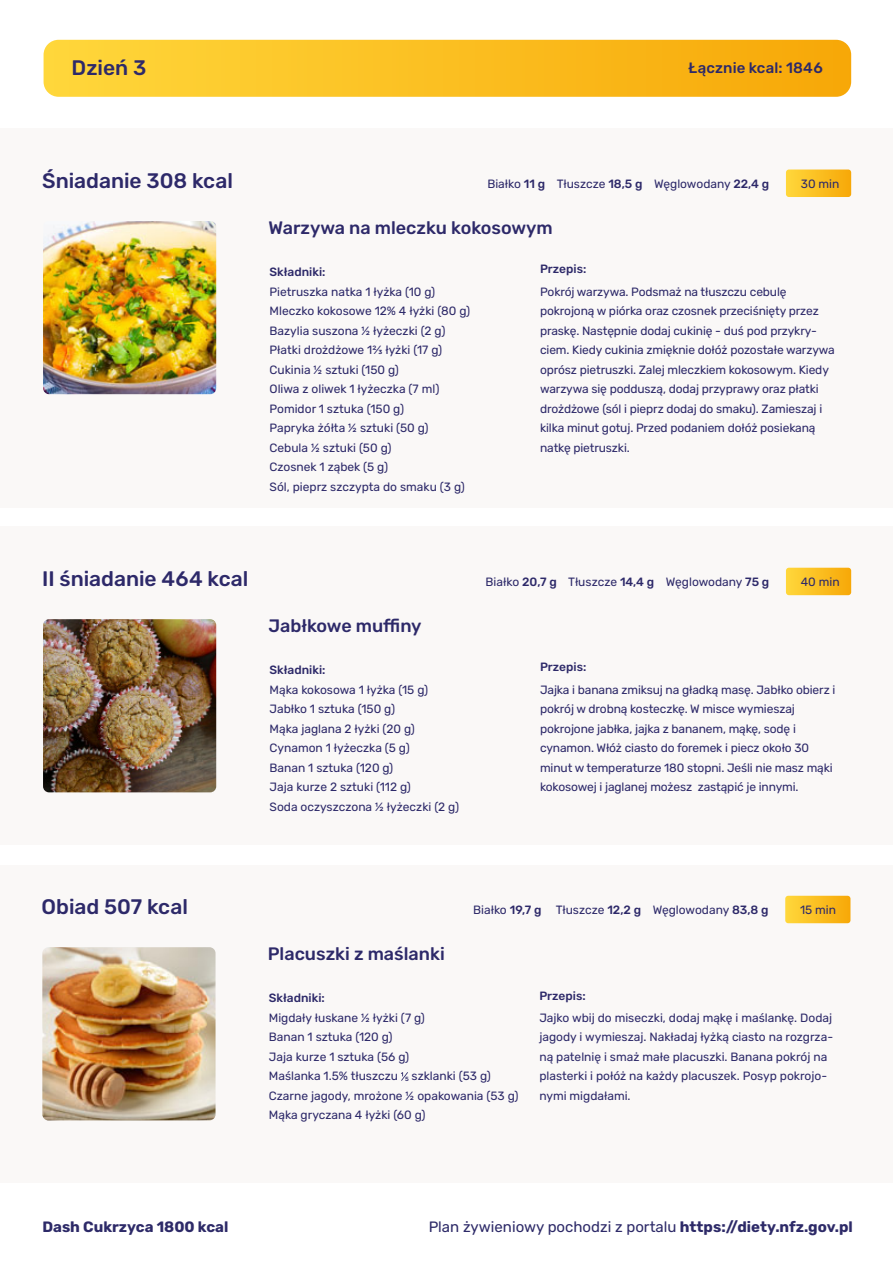
<style>
.page{position:relative;width:893px;height:1263px;background:#fff}
.page>*{position:absolute;margin:0;border:0;box-sizing:border-box;transform-origin:0 0}
.t1{font:500 21px "Rubik";color:#2d2969}
.t2{font:500 18px "Rubik";color:#2d2969}
.t3{font:15px "Rubik";color:#2d2a68}
.t4{font:700 15px "Rubik";color:#2d2a68}
.t5{font:500 15px "Rubik";letter-spacing:.005em;color:#2d2969}
.t6{font:12px/19.5px "Rubik";letter-spacing:-.01em;color:#2d2969}
.t7{font:500 12px "Rubik";color:#2d2969}
.t8{font:500 6px "Rubik";color:#2d2969}
.s1{font-weight:500}
.s2{font-weight:700}
</style>
<div class="page">
<div style="left:0;top:128px;width:893px;height:380px;background:#faf8f7"></div>
<img style="left:43px;top:221px;width:173px;height:173px">
<svg style="left:786px;top:170px;width:65px;height:27px"></svg>
<div style="left:0;top:526px;width:893px;height:318px;background:#faf8f7"></div>
<img style="left:43px;top:619px;width:173px;height:173px">
<svg style="left:786px;top:568px;width:65px;height:27px"></svg>
<svg style="left:44px;top:40px;width:807px;height:57px"></svg>
<div style="left:0;top:865px;width:892px;height:317px;background:#faf8f7"></div>
<img style="left:42px;top:947px;width:174px;height:173px">
<svg style="left:785px;top:896px;width:65px;height:27px"></svg>
<svg style="left:401px;top:1072px;width:7px;height:9px"></svg>
<h1 class="t1" style="left:72px;top:56px;width:76px">Dzień 3</h1>
<p class="t5" style="left:688px;top:59px;width:136px">Łącznie kcal: 1846</p>
<h1 class="t1" style="left:42px;top:169px;width:192px">Śniadanie 308 kcal</h1>
<p class="t6" style="left:487px;top:174px;width:283px">Białko <span class="s1">11 g</span> Tłuszcze <span class="s1">18,5 g</span> Węglowodany <span class="s1">22,4 g</span></p>
<p class="t6" style="left:801px;top:174px;width:40px">30 min</p>
<h2 class="t2" style="left:268px;top:217px;width:286px">Warzywa na mleczku kokosowym</h2>
<p class="t7" style="left:270px;top:265px;width:57px">Składniki:</p>
<p class="t6" style="left:270px;top:282px;width:202px">Pietruszka natka 1 łyżka (10 g)<br>Mleczko kokosowe 12% 4 łyżki (80 g)<br>Bazylia suszona ½ łyżeczki (2 g)<br>Płatki drożdżowe 1⅔ łyżki (17 g)<br>Cukinia ½ sztuki (150 g)<br>Oliwa z oliwek 1 łyżeczka (7 ml)<br>Pomidor 1 sztuka (150 g)<br>Papryka żółta ½ sztuki (50 g)<br>Cebula ½ sztuki (50 g)<br>Czosnek 1 ząbek (5 g)<br>Sól, pieprz szczypta do smaku (3 g)</p>
<p class="t7" style="left:540px;top:262px;width:48px">Przepis:</p>
<p class="t6" style="left:540px;top:282px;width:296px">Pokrój warzywa. Podsmaż na tłuszczu cebulę pokrojoną w piórka oraz czosnek przeciśnięty przez praskę. Następnie dodaj cukinię - duś pod przykry&shy;ciem. Kiedy cukinia zmięknie dołóż pozostałe warzywa oprósz pietruszki. Zalej mleczkiem kokosowym. Kiedy warzywa się podduszą, dodaj przyprawy oraz płatki drożdżowe (sól i pieprz dodaj do smaku). Zamieszaj i kilka minut gotuj. Przed podaniem dołóż posiekaną natkę pietruszki.</p>
<h1 class="t1" style="left:42px;top:567px;width:208px">II śniadanie 464 kcal</h1>
<h2 class="t2" style="left:268px;top:615px;width:155px">Jabłkowe muffiny</h2>
<p class="t7" style="left:270px;top:663px;width:57px">Składniki:</p>
<p class="t6" style="left:270px;top:680px;width:191px">Mąka kokosowa 1 łyżka (15 g)<br>Jabłko 1 sztuka (150 g)<br>Mąka jaglana 2 łyżki (20 g)<br>Cynamon 1 łyżeczka (5 g)<br>Banan 1 sztuka (120 g)<br>Jaja kurze 2 sztuki (112 g)<br>Soda oczyszczona ½ łyżeczki (2 g)</p>
<p class="t6" style="left:486px;top:572px;width:285px">Białko <span class="s1">20,7 g</span> Tłuszcze <span class="s1">14,4 g</span> Węglowodany <span class="s1">75 g</span></p>
<p class="t6" style="left:801px;top:572px;width:40px">40 min</p>
<p class="t7" style="left:540px;top:660px;width:48px">Przepis:</p>
<p class="t6" style="left:540px;top:680px;width:297px">Jajka i banana zmiksuj na gładką masę. Jabłko obierz i pokrój w drobną kosteczkę. W misce wymieszaj pokrojone jabłka, jajka z bananem, mąkę, sodę i cynamon. Włóż ciasto do foremek i piecz około 30 minut w temperaturze 180 stopni. Jeśli nie masz mąki kokosowej i jaglanej możesz zastąpić je innymi.</p>
<h1 class="t1" style="left:42px;top:895px;width:148px">Obiad 507 kcal</h1>
<h2 class="t2" style="left:268px;top:943px;width:178px">Placuszki z maślanki</h2>
<p class="t6" style="left:473px;top:900px;width:297px">Białko <span class="s1">19,7 g</span> Tłuszcze <span class="s1">12,2 g</span> Węglowodany <span class="s1">83,8 g</span></p>
<p class="t6" style="left:800px;top:900px;width:38px">15 min</p>
<p class="t7" style="left:269px;top:991px;width:57px">Składniki:</p>
<p class="t6" style="left:269px;top:1008px;width:251px">Migdały łuskane ½ łyżki (7 g)<br>Banan 1 sztuka (120 g)<br>Jaja kurze 1 sztuka (56 g)<br>Maślanka 1.5% tłuszczu szklanki (53 g)<br>Czarne jagody, mrożone ½ opakowania (53 g)<br>Mąka gryczana 4 łyżki (60 g)</p>
<p class="t8" style="left:405px;top:1075px;width:5px">5</p>
<p class="t7" style="left:539px;top:988px;width:48px">Przepis:</p>
<p class="t6" style="left:539px;top:1008px;width:295px">Jajko wbij do miseczki, dodaj mąkę i maślankę. Dodaj jagody i wymieszaj. Nakładaj łyżką ciasto na rozgrza&shy;ną patelnię i smaż małe placuszki. Banana pokrój na plasterki i połóż na każdy placuszek. Posyp pokrojo&shy;nymi migdałami.</p>
<p class="t4" style="left:42px;top:1217px;width:187px">Dash Cukrzyca 1800 kcal</p>
<p class="t3" style="left:429px;top:1218px;width:426px">Plan żywieniowy pochodzi z portalu <span class="s2">https://diety.nfz.gov.pl</span></p>
</div>
